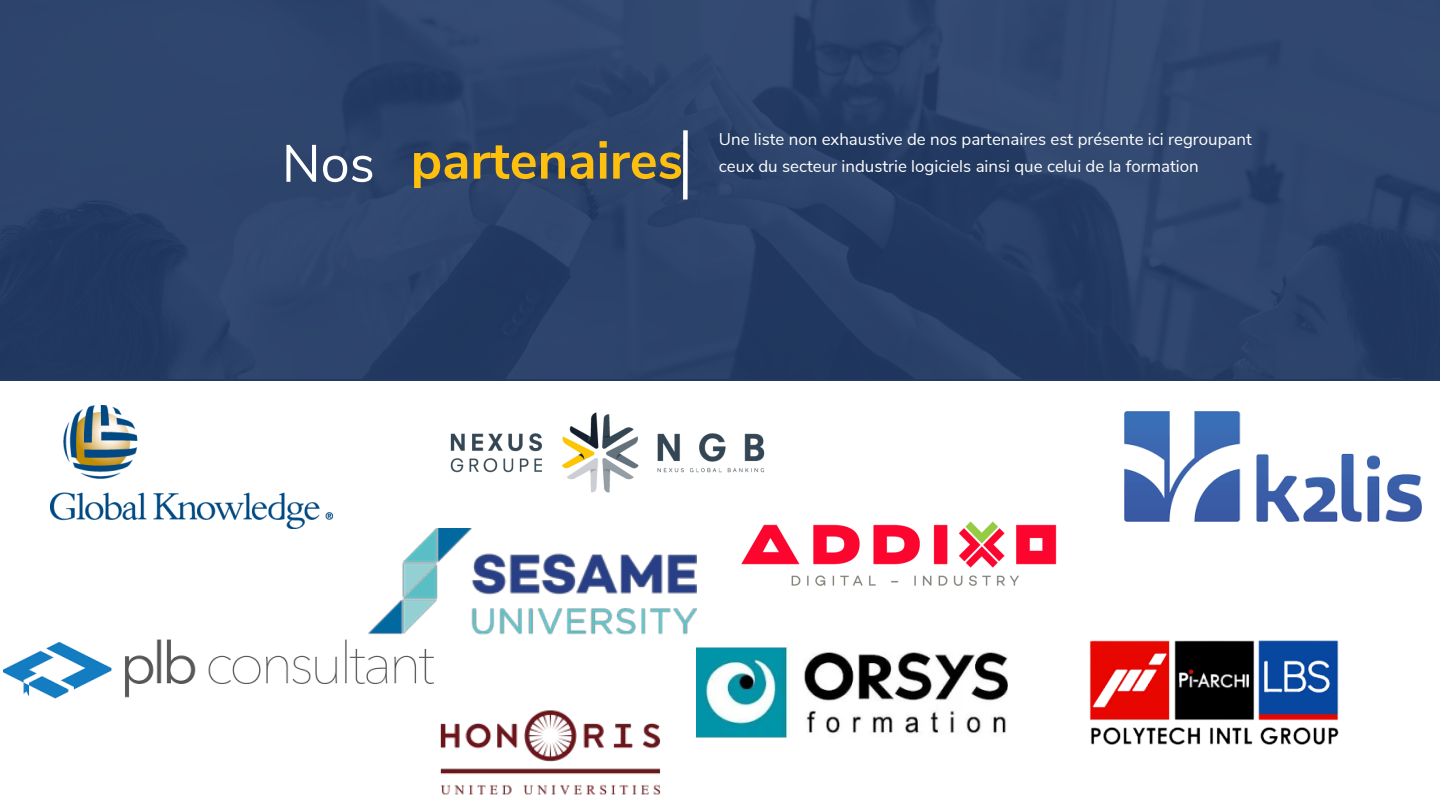
<style>
.page{position:relative;width:1440px;height:810px;background:#fff}
.page>*{position:absolute;margin:0;border:0;box-sizing:border-box;transform-origin:0 0}
.t1{font:700 52.4px "Nunito Sans";color:#febf0e}
.t2{font:52.4px "Nunito Sans";color:#fff}
.t3{font:16.9px "Nunito Sans";color:#fff}
</style>
<div class="page">
<img style="left:0;top:0;width:1440px;height:378px">
<div style="left:683px;top:130px;width:5px;height:70px;background:#fff"></div>
<img style="left:51px;top:405px;width:282px;height:124px">
<img style="left:3px;top:639px;width:430px;height:60px">
<img style="left:697px;top:647px;width:310px;height:91px">
<img style="left:369px;top:529px;width:328px;height:106px">
<img style="left:1124px;top:412px;width:298px;height:110px">
<img style="left:741px;top:521px;width:316px;height:65px">
<img style="left:440px;top:710px;width:221px;height:85px">
<img style="left:450px;top:412px;width:315px;height:80px">
<img style="left:1089px;top:640px;width:250px;height:105px">
<p class="t2" style="left:282px;top:129px;width:94px">Nos</p>
<p class="t1" style="left:411px;top:126px;width:274px">partenaires</p>
<p class="t3" style="left:719px;top:128px;width:534px">Une liste non exhaustive de nos partenaires est présente ici regroupant</p>
<p class="t3" style="left:719px;top:155px;width:481px">ceux du secteur industrie logiciels ainsi que celui de la formation</p>
</div>
